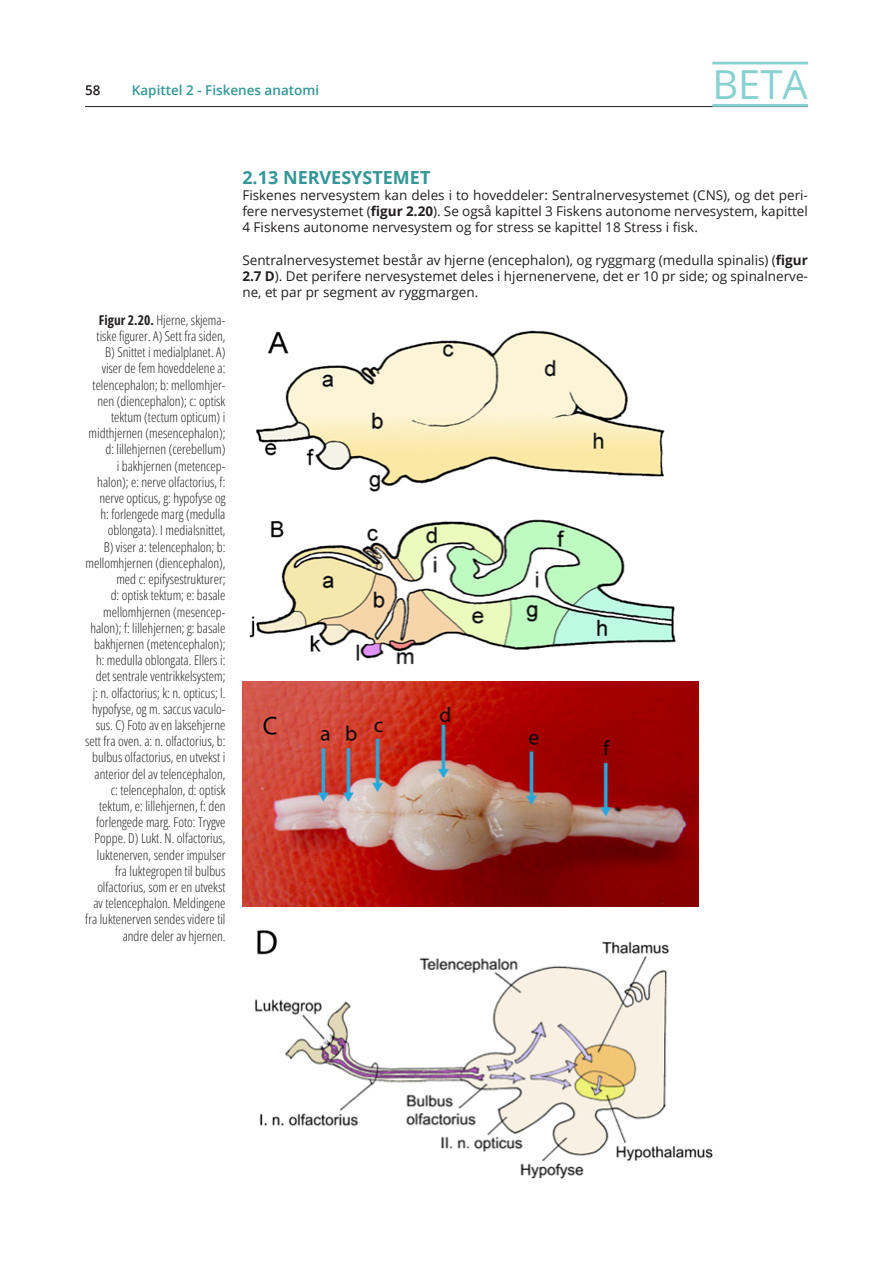
<style>
.page{position:relative;width:893px;height:1263px;background:#fff}
.page>*{position:absolute;margin:0;border:0;box-sizing:border-box;transform-origin:0 0}
.t1{font:40.05px "Open Sans";color:#88d1d1}
.t2{font:700 18px "Open Sans";color:#359697}
.t3{font:300 13.5px/16.2px "Open Sans Condensed";color:#231f20;text-align:right}
.t4{font:13.5px/16.2px "Open Sans";color:#231f20;text-align:justify}
.t5{font:600 13.5px "Open Sans";color:#359697}
.t6{font:600 13.5px "Open Sans";color:#231f20}
.s1{font-weight:700}
</style>
<div class="page">
<hr style="left:85px;top:106px;width:723px;height:1px;background:#231f20">
<hr style="left:712px;top:62px;width:96px;height:2px;background:#88d1d1">
<hr style="left:712px;top:104px;width:96px;height:3px;background:#88d1d1">
<img style="left:249px;top:330px;width:427px;height:335px">
<img style="left:243px;top:682px;width:456px;height:224px">
<img style="left:255px;top:930px;width:458px;height:249px">
<p class="t6" style="left:85px;top:81px;width:17px">58</p>
<p class="t5" style="left:132px;top:81px;width:189px">Kapittel 2 - Fiskenes anatomi</p>
<h1 class="t1" style="left:712px;top:57px;width:97px">BETA</h1>
<p class="t3" style="left:85px;top:311px;width:142px"><span class="s1">Figur 2.20.</span> Hjerne, skjema&shy;tiske figurer. A) Sett fra siden,<br>B) Snittet i medialplanet. A) viser de fem hoveddelene a: telencephalon; b: mellomhjer&shy;nen (diencephalon); c: optisk tektum (tectum opticum) i midthjernen (mesencephalon); d: lillehjernen (cerebellum)<br>i bakhjernen (metencep&shy;halon); e: nerve olfactorius, f: nerve opticus, g: hypofyse og<br>h: forlengede marg (medulla oblongata). I medialsnittet,<br>B) viser a: telencephalon; b: mellomhjernen (diencephalon), med c: epifysestrukturer;<br>d: optisk tektum; e: basale mellomhjernen (mesencep&shy;halon); f: lillehjernen; g: basale bakhjernen (metencephalon); h: medulla oblongata. Ellers i: det sentrale ventrikkelsystem;<br>j: n. olfactorius; k: n. opticus; l. hypofyse, og m. saccus vaculo&shy;sus. C) Foto av en laksehjerne sett fra oven. a: n. olfactorius, b: bulbus olfactorius, en utvekst i anterior del av telencephalon, c: telencephalon, d: optisk tektum, e: lillehjernen, f: den forlengede marg. Foto: Trygve<br>Poppe. D) Lukt. N. olfactorius, luktenerven, sender impulser fra luktegropen til bulbus olfactorius, som er en utvekst av telencephalon. Meldingene fra luktenerven sendes videre til andre deler av hjernen.</p>
<h2 class="t2" style="left:242px;top:164px;width:190px">2.13 NERVESYSTEMET</h2>
<p class="t4" style="left:242px;top:186px;width:567px">Fiskenes nervesystem kan deles i to hoveddeler: Sentralnervesystemet (CNS), og det peri&shy;fere nervesystemet (<span class="s1">figur 2.20</span>). Se også kapittel 3 Fiskens autonome nervesystem, kapittel 4 Fiskens autonome nervesystem og for stress se kapittel 18 Stress i fisk.</p>
<p class="t4" style="left:242px;top:251px;width:567px">Sentralnervesystemet består av hjerne (encephalon), og ryggmarg (medulla spinalis) (<span class="s1">figur 2.7 D</span>). Det perifere nervesystemet deles i hjernenervene, det er 10 pr side; og spinalnerve&shy;ne, et par pr segment av ryggmargen.</p>
</div>
